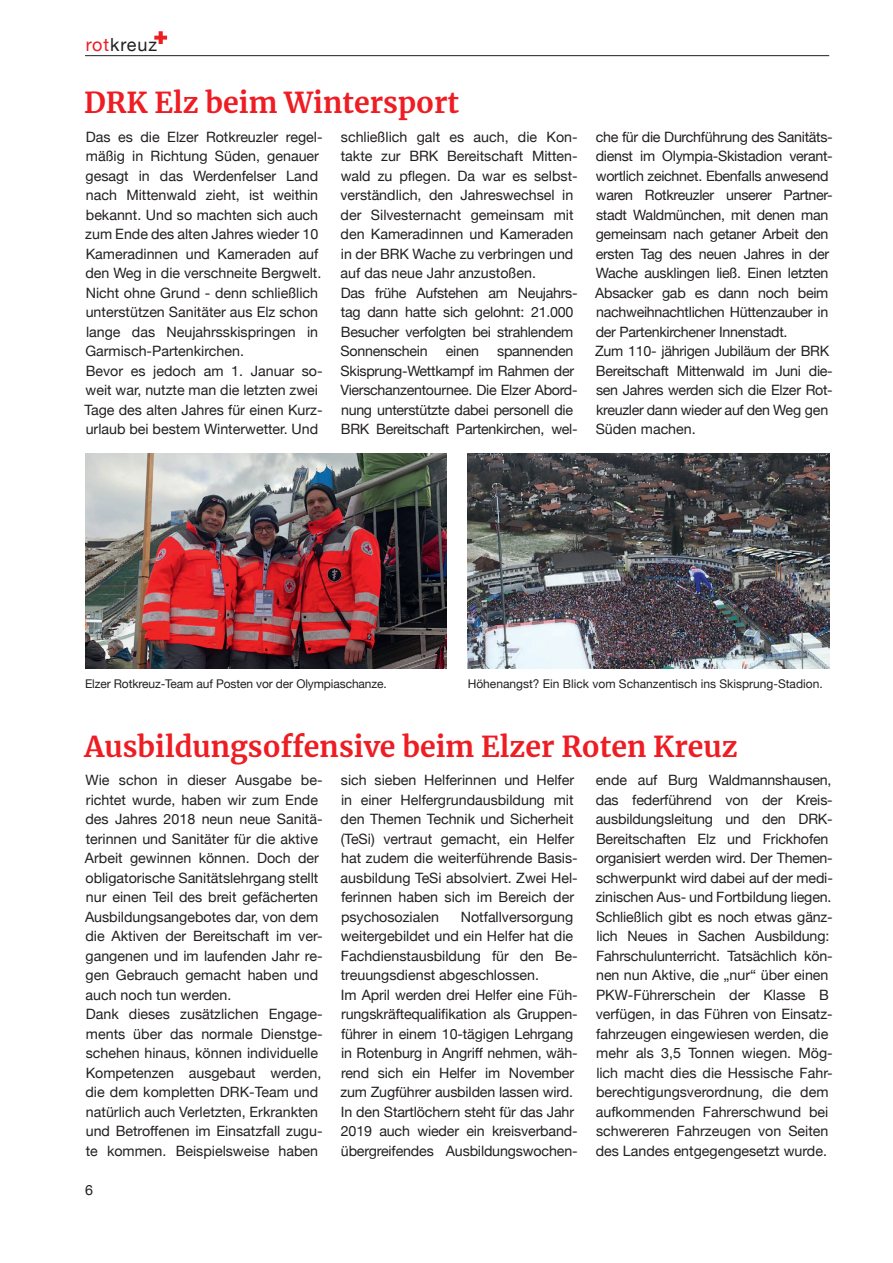
<style>
.page{position:relative;width:893px;height:1263px;background:#fff}
.page>*{position:absolute;margin:0;border:0;box-sizing:border-box;transform-origin:0 0}
.t1{font:700 28.5px "Merriweather";color:#ee1d23}
.t2{font:18px "Helvetica Neue";letter-spacing:.05em;color:#231f20}
.t3{font:14.25px/19.5px "Helvetica Neue";color:#231f20}
.t4{font:14.25px/19.5px "Helvetica Neue";letter-spacing:-.02em;color:#231f20}
.t5{font:12px "Helvetica Neue";color:#231f20}
.s1{color:#ee1d23}
</style>
<div class="page">
<hr style="left:85px;top:55px;width:744px;height:1px;background:#231f20">
<svg style="left:154px;top:31px;width:13px;height:13px"></svg>
<img style="left:468px;top:454px;width:361px;height:214px">
<img style="left:85px;top:454px;width:361px;height:214px">
<p class="t2" style="left:86px;top:32px;width:73px"><span class="s1">rot</span>kreuz</p>
<h1 class="t1" style="left:84px;top:83px;width:376px">DRK Elz beim Wintersport</h1>
<p class="t3" style="left:84px;top:128px;width:240px">Das es die Elzer Rotkreuzler regel&shy;mäßig in Richtung Süden, genauer gesagt in das Werdenfelser Land nach Mittenwald zieht, ist weithin bekannt. Und so machten sich auch zum Ende des alten Jahres wieder 10<br>Kameradinnen und Kameraden auf den Weg in die verschneite Bergwelt.<br>Nicht ohne Grund - denn schließlich unterstützen Sanitäter aus Elz schon lange das Neujahrsskispringen in Garmisch-Partenkirchen.<br>Bevor es jedoch am 1. Januar so&shy;weit war, nutzte man die letzten zwei Tage des alten Jahres für einen Kurz&shy;urlaub bei bestem Winterwetter. Und</p>
<p class="t3" style="left:340px;top:128px;width:239px">schließlich galt es auch, die Kon&shy;takte zur BRK Bereitschaft Mitten&shy;wald zu pflegen. Da war es selbst&shy;verständlich, den Jahreswechsel in der Silvesternacht gemeinsam mit den Kameradinnen und Kameraden in der BRK Wache zu verbringen und auf das neue Jahr anzustoßen.<br>Das frühe Aufstehen am Neujahrs&shy;tag dann hatte sich gelohnt: 21.000<br>Besucher verfolgten bei strahlendem<br>Sonnenschein</p>
<p class="t4" style="left:340px;top:342px;width:239px;text-indent:157px">spannenden Skisprung-Wettkampf im Rahmen der Vierschanzentournee. Die Elzer Abord&shy;nung unterstützte dabei personell die BRK Bereitschaft Partenkirchen, wel-</p>
<p class="t3" style="left:446px;top:342px;width:35px">einen</p>
<p class="t4" style="left:595px;top:128px;width:239px">che für die Durchführung des Sanitäts&shy;dienst im Olympia-Skistadion verant&shy;wortlich zeichnet. Ebenfalls anwesend waren Rotkreuzler unserer Partner&shy;stadt Waldmünchen, mit denen man gemeinsam nach getaner Arbeit den ersten Tag des neuen Jahres in der Wache ausklingen ließ. Einen letzten Absacker gab es dann noch beim nachweihnachtlichen Hüttenzauber in der Partenkirchener Innenstadt.<br>Zum 110- jährigen Jubiläum der BRK Bereitschaft Mittenwald im Juni die&shy;sen Jahres werden sich die Elzer Rot&shy;kreuzler dann wieder auf den Weg gen Süden machen.</p>
<p class="t5" style="left:85px;top:675px;width:303px">Elzer Rotkreuz-Team auf Posten vor der Olympiaschanze.</p>
<p class="t5" style="left:468px;top:675px;width:356px">Höhenangst? Ein Blick vom Schanzentisch ins Skisprung-Stadion.</p>
<h1 class="t1" style="left:85px;top:727px;width:655px">Ausbildungsoffensive beim Elzer Roten Kreuz</h1>
<p class="t3" style="left:85px;top:771px;width:239px">Wie schon in dieser Ausgabe be&shy;richtet wurde, haben wir zum Ende des Jahres 2018 neun neue Sanitä&shy;terinnen und Sanitäter für die aktive Arbeit gewinnen können. Doch der obligatorische Sanitätslehrgang stellt nur einen Teil des breit gefächerten Ausbildungsangebotes dar, von dem die Aktiven der Bereitschaft im ver&shy;gangenen und im laufenden Jahr re&shy;gen Gebrauch gemacht haben und auch noch tun werden.<br>Dank dieses zusätzlichen Engage&shy;ments über das normale Dienstge&shy;schehen hinaus, können individuelle Kompetenzen ausgebaut werden, die dem kompletten DRK-Team und natürlich auch Verletzten, Erkrankten und Betroffenen im Einsatzfall zugu&shy;te kommen. Beispielsweise haben</p>
<p class="t3" style="left:341px;top:771px;width:239px">sich sieben Helferinnen und Helfer in einer Helfergrundausbildung mit den Themen Technik und Sicherheit (TeSi) vertraut gemacht, ein Helfer hat zudem die weiterführende Basis&shy;ausbildung TeSi absolviert. Zwei Hel&shy;ferinnen haben sich im Bereich der psychosozialen</p>
<p class="t3" style="left:596px;top:771px;width:239px">ende auf Burg Waldmannshausen, das federführend von der Kreis&shy;ausbildungsleitung und den DRK-Bereitschaften Elz und Frickhofen organisiert werden wird. Der Themen&shy;schwerpunkt wird dabei auf der medi&shy;zinischen Aus- und Fortbildung liegen.<br>Schließlich gibt es noch etwas gänz&shy;lich Neues in Sachen Ausbildung:<br>Fahrschulunterricht. Tatsächlich kön&shy;nen nun Aktive, die „nur“ über einen PKW-Führerschein der Klasse B verfügen, in das Führen von Einsatz&shy;fahrzeugen eingewiesen werden, die mehr als 3,5 Tonnen wiegen. Mög&shy;lich macht dies die Hessische Fahr&shy;berechtigungsverordnung, die dem aufkommenden Fahrerschwund bei schwereren Fahrzeugen von Seiten des Landes entgegengesetzt wurde.</p>
<p class="t3" style="left:340px;top:908px;width:239px;text-indent:120px">Notfallversorgung weitergebildet und ein Helfer hat die Fachdienstausbildung für den Be&shy;treuungsdienst abgeschlossen.<br>Im April werden drei Helfer eine Füh&shy;rungskräftequalifikation als Gruppen&shy;führer in einem 10-tägigen Lehrgang in Rotenburg in Angriff nehmen, wäh&shy;rend sich ein Helfer im November zum Zugführer ausbilden lassen wird.<br>In den Startlöchern steht für das Jahr 2019 auch wieder ein kreisverband&shy;übergreifendes Ausbildungswochen-</p>
<p class="t3" style="left:85px;top:1181px;width:9px">6</p>
</div>
